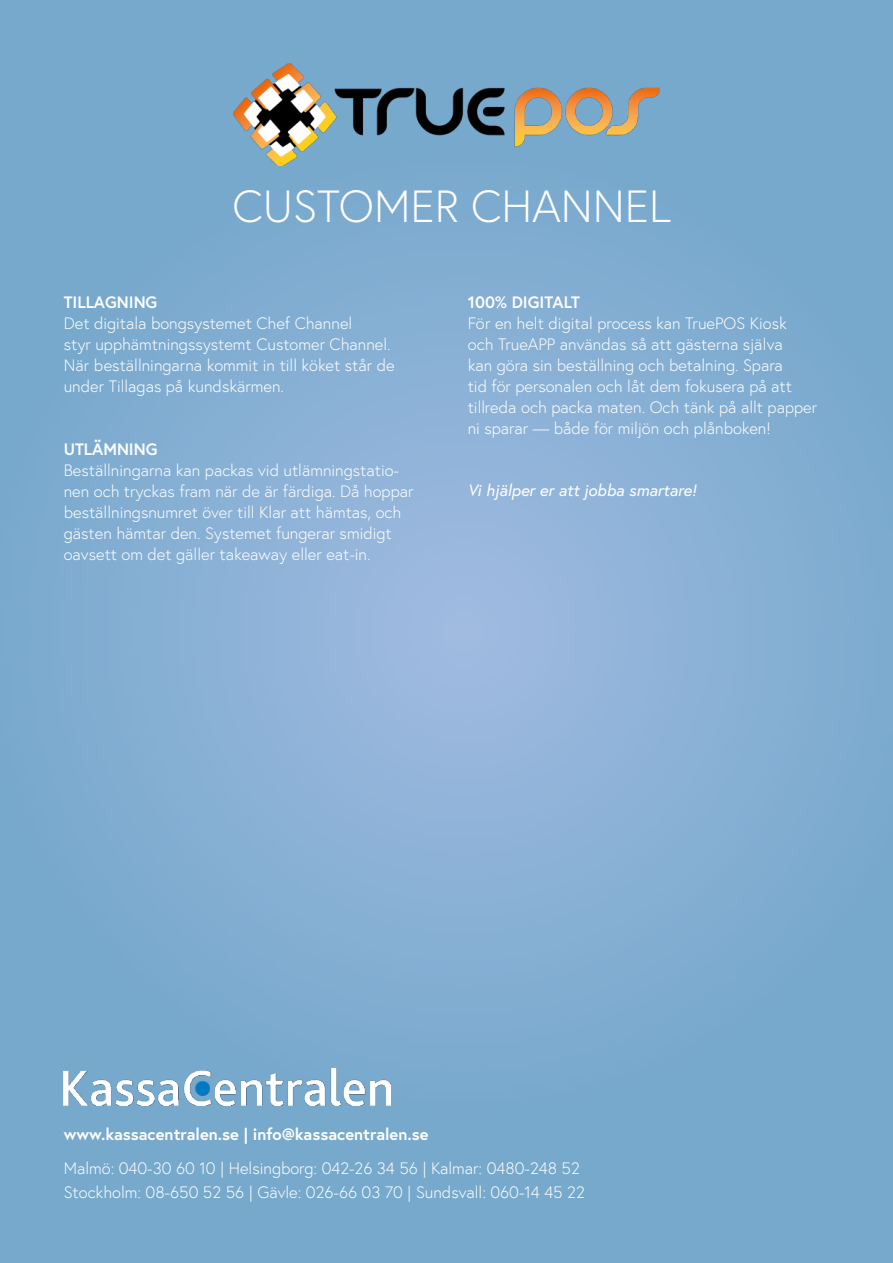
<style>
.page{position:relative;width:893px;height:1263px;background:#fff}
.page>*{position:absolute;margin:0;border:0;box-sizing:border-box;transform-origin:0 0}
.t1{font:300 45px "Europa";color:#fff}
.t2{font:300 16.5px/21px "Europa";color:#fff}
.t3{font:700 16.5px "Europa";color:#fff}
.t4{font:italic 16.5px "Europa";color:#fff}
</style>
<div class="page">
<img style="left:0;top:0;width:893px;height:1263px">
<img style="left:234px;top:64px;width:425px;height:101px">
<img style="left:64px;top:1068px;width:326px;height:37px">
<h1 class="t1" style="left:233px;top:187px;width:440px">CUSTOMER CHANNEL</h1>
<p class="t3" style="left:64px;top:292px;width:95px">TILLAGNING</p>
<p class="t2" style="left:64px;top:314px;width:332px">Det digitala bongsystemet Chef Channel<br>styr upphämtningssystemt Customer Channel.<br>När beställningarna kommit in till köket står de under Tillagas på kundskärmen.</p>
<p class="t3" style="left:64px;top:439px;width:95px">UTLÄMNING</p>
<p class="t2" style="left:64px;top:461px;width:351px">Beställningarna kan packas vid utlämningstatio&shy;nen och tryckas fram när de är färdiga. Då hoppar beställningsnumret över till Klar att hämtas, och gästen hämtar den. Systemet fungerar smidigt oavsett om det gäller takeaway eller eat-in.</p>
<p class="t3" style="left:468px;top:292px;width:114px">100% DIGITALT</p>
<p class="t2" style="left:468px;top:314px;width:351px">För en helt digital process kan TruePOS Kiosk<br>och TrueAPP användas så att gästerna själva<br>kan göra sin beställning och betalning. Spara<br>tid för personalen och låt dem fokusera på att tillreda och packa maten. Och tänk på allt papper ni sparar — både för miljön och plånboken!</p>
<p class="t4" style="left:468px;top:483px;width:230px">Vi hjälper er att jobba smartare!</p>
<p class="t3" style="left:64px;top:1124px;width:366px">www.kassacentralen.se | info@kassacentralen.se</p>
<p class="t2" style="left:64px;top:1157px;width:522px;line-height:24px">Malmö: 040-30 60 10 | Helsingborg: 042-26 34 56 | Kalmar: 0480-248 52<br>Stockholm: 08-650 52 56 | Gävle: 026-66 03 70 | Sundsvall: 060-14 45 22</p>
</div>
